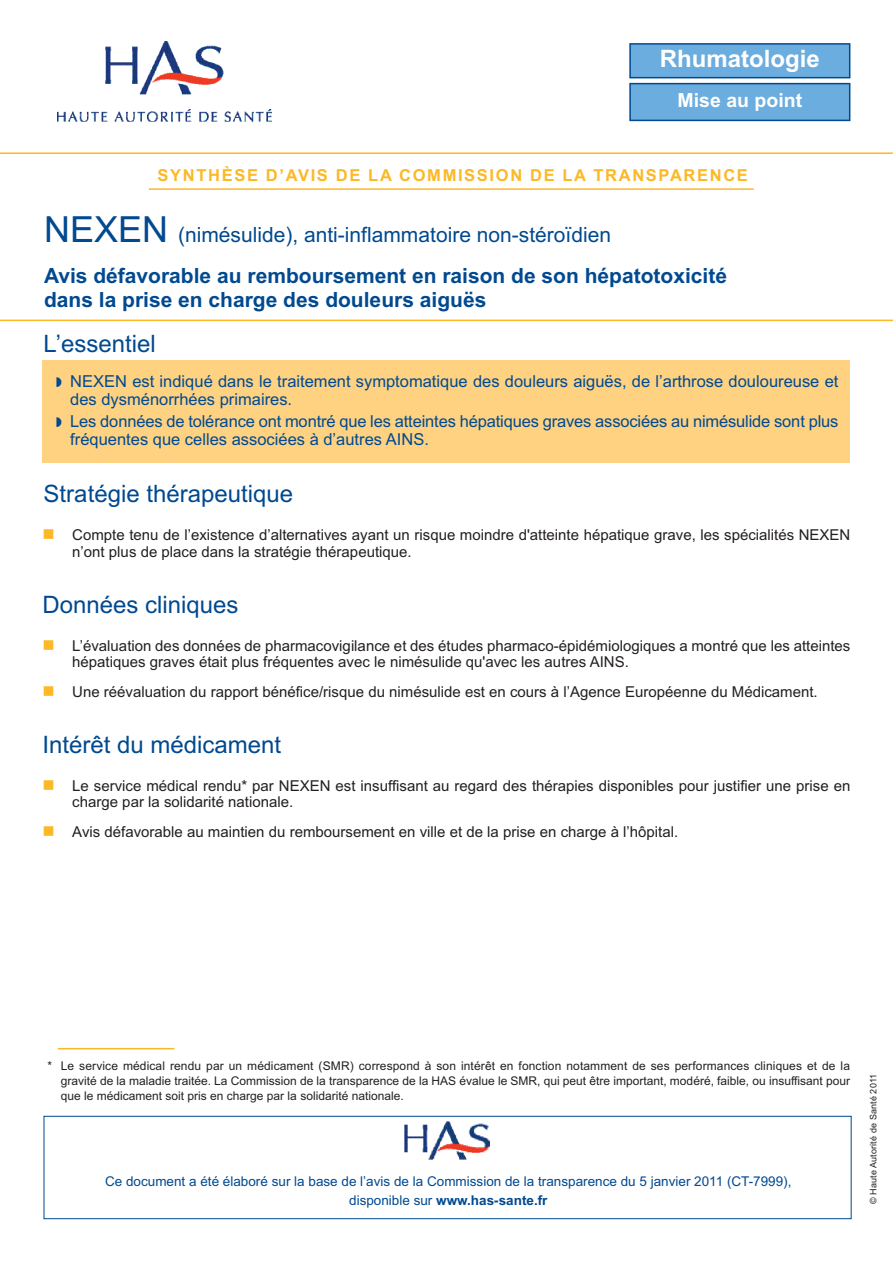
<style>
.page{position:relative;width:893px;height:1263px;background:#fff}
.page>*{position:absolute;margin:0;border:0;box-sizing:border-box;transform-origin:0 0}
.t1{font:24px "Arial";color:#014990}
.t2{font:700 24px "Arial";color:#fff}
.t3{font:700 21px/41px "Arial";color:#014990}
.t4{font:700 19.5px "Arial";color:#fff}
.t5{font:16.5px/18px "Arial";color:#014990}
.t6{font:700 16.5px "Arial";letter-spacing:.1em;color:#fcb825}
.t7{font:15px/16.5px "Arial";color:#231f20}
.t8{font:13.5px/19.5px "Arial";color:#014990;text-align:center}
.t9{font:12px/15px "Arial";color:#231f20;text-align:justify}
.t10{font:9px "Arial";letter-spacing:.015em;color:#231f20}
.s1{font-weight:400;font-size:36px}
.s2{font-weight:400}
.s3{font-weight:700}
</style>
<div class="page">
<hr style="left:0;top:320px;width:893px;height:1px;background:#fcb825">
<img style="left:57px;top:41px;width:214px;height:81px">
<hr style="left:0;top:152px;width:893px;height:2px;background:#fcb825">
<div style="left:43px;top:361px;width:807px;height:102px;background:#fed281"></div>
<hr style="left:149px;top:188px;width:605px;height:2px;background:#fcb825">
<div style="left:631px;top:84px;width:218px;height:36px;background:#6caddf"></div>
<div style="left:629px;top:83px;width:221px;height:38px;border:2px solid #014990"></div>
<div style="left:631px;top:45px;width:218px;height:32px;background:#6caddf"></div>
<div style="left:629px;top:43px;width:221px;height:35px;border:2px solid #014990"></div>
<div style="left:44px;top:1116px;width:807px;height:103px;border:1px solid #014990"></div>
<img style="left:404px;top:1122px;width:85px;height:38px">
<hr style="left:58px;top:1048px;width:116px;height:1px;background:#fcb825">
<h1 class="t2" style="left:660px;top:45px;width:162px">Rhumatologie</h1>
<h3 class="t4" style="left:678px;top:89px;width:126px">Mise au point</h3>
<p class="t6" style="left:158px;top:166px;width:592px">SYNTHÈSE D’AVIS DE LA COMMISSION DE LA TRANSPARENCE</p>
<h2 class="t3" style="left:44px;top:214px;width:685px"><span class="s1">NEXEN</span> <span class="s2">(nimésulide), anti-inflammatoire non-stéroïdien<br></span>Avis défavorable au remboursement en raison de son hépatotoxicité</h2>
<h2 class="t3" style="left:44px;top:279px;width:444px">dans la prise en charge des douleurs aiguës</h2>
<h1 class="t1" style="left:44px;top:329px;width:114px">L’essentiel</h1>
<p class="t5" style="left:70px;top:372px;width:770px">NEXEN est indiqué dans le traitement symptomatique des douleurs aiguës, de l’arthrose douloureuse et des dysménorrhées primaires.</p>
<p class="t5" style="left:70px;top:412px;width:770px">Les données de tolérance ont montré que les atteintes hépatiques graves associées au nimésulide sont plus fréquentes que celles associées à d’autres AINS.</p>
<h1 class="t1" style="left:44px;top:480px;width:251px">Stratégie thérapeutique</h1>
<p class="t7" style="left:72px;top:527px;width:780px">Compte tenu de l’existence d’alternatives ayant un risque moindre d'atteinte hépatique grave, les spécialités NEXEN n’ont plus de place dans la stratégie thérapeutique.</p>
<h1 class="t1" style="left:43px;top:591px;width:198px">Données cliniques</h1>
<p class="t7" style="left:72px;top:637px;width:780px">L’évaluation des données de pharmacovigilance et des études pharmaco-épidémiologiques a montré que les atteintes hépatiques graves était plus fréquentes avec le nimésulide qu'avec les autres AINS.</p>
<p class="t7" style="left:72px;top:683px;width:747px">Une réévaluation du rapport bénéfice/risque du nimésulide est en cours à l’Agence Européenne du Médicament.</p>
<h1 class="t1" style="left:43px;top:731px;width:240px">Intérêt du médicament</h1>
<p class="t7" style="left:72px;top:777px;width:780px">Le service médical rendu* par NEXEN est insuffisant au regard des thérapies disponibles pour justifier une prise en charge par la solidarité nationale.</p>
<p class="t7" style="left:72px;top:823px;width:607px">Avis défavorable au maintien du remboursement en ville et de la prise en charge à l’hôpital.</p>
<p class="t9" style="left:61px;top:1058px;width:791px;text-indent:-13px">* Le service médical rendu par un médicament (SMR) correspond à son intérêt en fonction notamment de ses performances cliniques et de la gravité de la maladie traitée. La Commission de la transparence de la HAS évalue le SMR, qui peut être important, modéré, faible, ou insuffisant pour que le médicament soit pris en charge par la solidarité nationale.</p>
<p class="t8" style="left:105px;top:1171px;width:688px">Ce document a été élaboré sur la base de l’avis de la Commission de la transparence du 5 janvier 2011 (CT-7999), disponible sur <span class="s3">www.has-sante.fr</span></p>
<p class="t10" style="left:868px;top:1204px;width:132px;rotate:-90deg">© Haute Autorité de Santé 2011</p>
</div>
